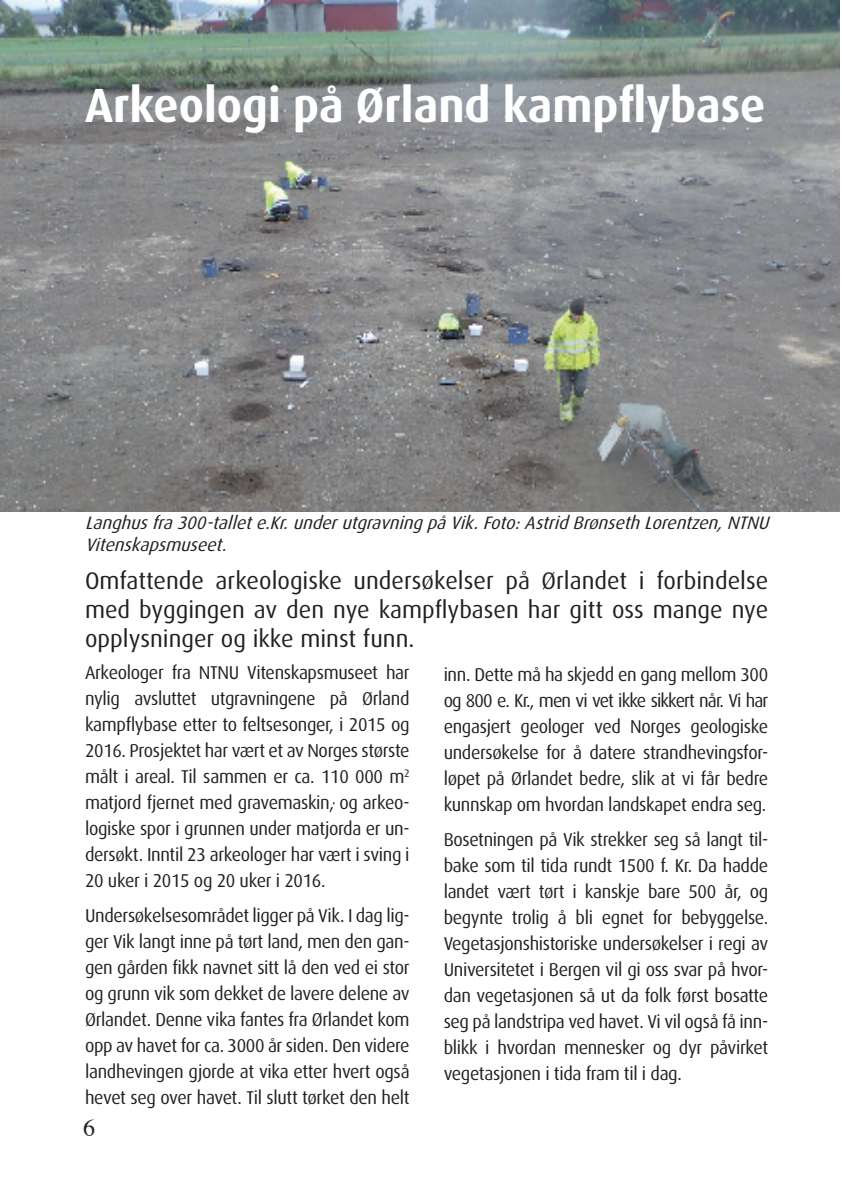
<style>
.page{position:relative;width:842px;height:1191px;background:#fff}
.page>*{position:absolute;margin:0;border:0;box-sizing:border-box;transform-origin:0 0}
.t1{font:700 48px "Dax";color:#fff;scale:.95 1}
.t2{font:24px/28.8px "Dax";color:#231f20;text-align:justify}
.t3{font:24px "Times";color:#231f20}
.t4{font:18.6px/26px "Dax";letter-spacing:-.02em;color:#231f20;text-align:justify}
.t5{font:italic 18px/21.6px "Dax";color:#231f20}
</style>
<div class="page">
<img style="left:0;top:0;width:840px;height:512px">
<h1 class="t1" style="left:85px;top:78px;width:718px">Arkeologi på Ørland kampflybase</h1>
<p class="t5" style="left:85px;top:512px;width:690px">Langhusfra300-tallete.Kr.underutgravningpåVik.Foto:AstridBrønsethLorentzen,NTNU<br>Vitenskapsmuseet.</p>
<p class="t2" style="left:85px;top:567px;width:685px">Omfattende arkeologiske undersøkelser på Ørlandet i forbindelse med byggingen av den nye kampflybasen har gitt oss mange nye opplysninger og ikke minst funn.</p>
<p class="t4" style="left:85px;top:660px;width:326px">Arkeologer fra NTNU Vitenskapsmuseet har nylig avsluttet utgravningene på Ørland kampflybase etter to feltsesonger, i 2015 og 2016. Prosjektet har vært et av Norges største målt i areal. Til sammen er ca. 110 000 m<sup>2 </sup>matjord fjernet med gravemaskin, og arkeo&shy;logiske spor i grunnen under matjorda er un&shy;dersøkt. Inntil 23 arkeologer har vært i sving i 20 uker i 2015 og 20 uker i 2016.</p>
<p class="t4" style="left:85px;top:902px;width:326px">Undersøkelsesområdet ligger på Vik. I dag lig&shy;ger Vik langt inne på tørt land, men den gan&shy;gen gården fikk navnet sitt lå den ved ei stor og grunn vik som dekket de lavere delene av Ørlandet. Denne vika fantes fra Ørlandet kom opp av havet for ca. 3000 år siden. Den videre landhevingen gjorde at vika etter hvert også hevet seg over havet. Til slutt tørket den helt</p>
<p class="t3" style="left:83px;top:1105px;width:13px">6</p>
<p class="t4" style="left:444px;top:662px;width:326px">inn. Dette må ha skjedd en gang mellom 300 og 800 e. Kr., men vi vet ikke sikkert når. Vi har engasjert geologer ved Norges geologiske undersøkelse for å datere strandhevingsfor&shy;løpet på Ørlandet bedre, slik at vi får bedre kunnskap om hvordan landskapet endra seg.</p>
<p class="t4" style="left:444px;top:826px;width:326px">Bosetningen på Vik strekker seg så langt til&shy;bake som til tida rundt 1500 f. Kr. Da hadde landet vært tørt i kanskje bare 500 år, og begynte trolig å bli egnet for bebyggelse.<br>Vegetasjonshistoriske undersøkelser i regi av Universitetet i Bergen vil gi oss svar på hvor&shy;dan vegetasjonen så ut da folk først bosatte seg på landstripa ved havet. Vi vil også få inn&shy;blikk i hvordan mennesker og dyr påvirket vegetasjonen i tida fram til i dag.</p>
</div>
